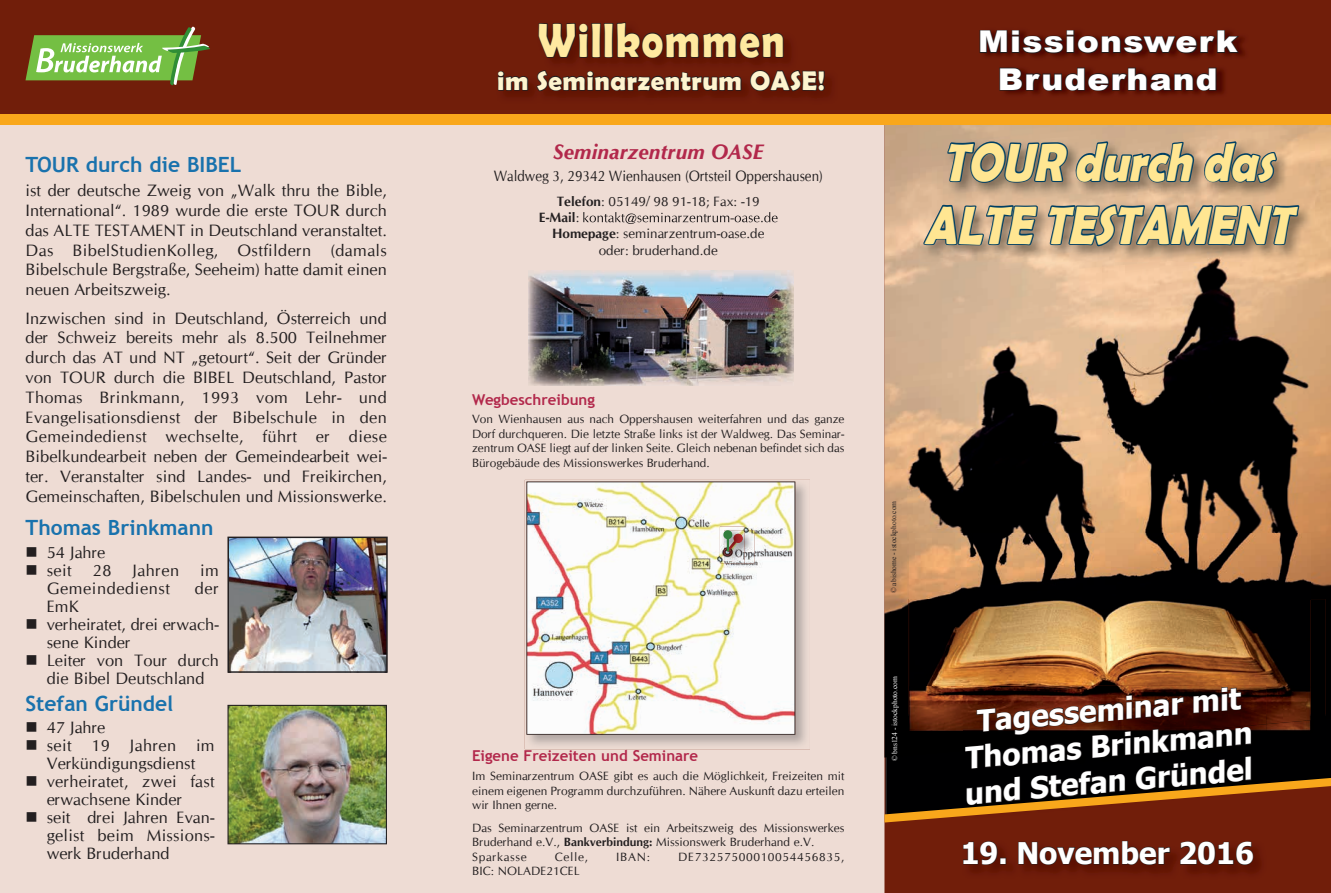
<style>
.page{position:relative;width:1331px;height:893px;background:#fff}
.page>*{position:absolute;margin:0;border:0;box-sizing:border-box;transform-origin:0 0}
.t1{font:italic 700 54px/63px "Berlin Sans FB Demi";color:#ffe692;text-align:center;scale:.85 1}
.t2{font:700 48.3px "Berlin Sans FB Demi";letter-spacing:.04em;color:#ffe9a0;scale:.84 1}
.t3{font:900 30px/37.5px "Arial";letter-spacing:.04em;color:#fff;text-align:center;scale:1.09 1}
.t4{font:700 29.7px/35.7px "Tahoma";color:#fff;text-align:center}
.t5{font:700 27px "Berlin Sans FB Demi";letter-spacing:.02em;color:#fef4cf}
.t6{font:700 21px "Trebuchet MS";color:#1972ad}
.t7{font:italic 700 21px "Cg Omega";color:#b2284b}
.t8{font:16.5px/19.8px "Cg Omega";color:#231f20;text-align:justify}
.t9{font:16.5px "Cg Omega";letter-spacing:.03em;color:#231f20}
.t10{font:15px "Cg Omega";color:#231f20;scale:.9 1}
.t11{font:700 15px "Trebuchet MS";color:#b2284b}
.t12{font:13.5px/16.2px "Cg Omega";color:#231f20}
.t13{font:12px/14.4px "Cg Omega";color:#231f20;text-align:justify}
.t14{font:12px "Cg Omega";letter-spacing:.055em;color:#231f20}
.t15{font:7.5px "Times New Roman";color:#231f20}
.t16{font:7.5px "Times New Roman";color:#fff}
.s1{font-weight:700}
</style>
<div class="page">
<div style="left:0;top:0;width:1331px;height:114px;background:#711e0a"></div>
<div style="left:884px;top:822px;width:447px;height:71px;background:#711e0a"></div>
<div style="left:0;top:125px;width:884px;height:768px;background:#eedcd4"></div>
<img style="left:525px;top:480px;width:285px;height:269px">
<svg style="left:526px;top:482px;width:269px;height:253px"></svg>
<img style="left:744px;top:530px;width:10px;height:33px">
<img style="left:720px;top:527px;width:24px;height:36px">
<img style="left:724px;top:530px;width:20px;height:33px">
<svg style="left:723px;top:530px;width:20px;height:22px"></svg>
<img style="left:528px;top:270px;width:266px;height:116px">
<img style="left:496px;top:21px;width:343px;height:84px">
<svg style="left:497px;top:52px;width:32px;height:40px"></svg>
<svg style="left:536px;top:0;width:290px;height:114px;background:#631b0a"></svg>
<img style="left:961px;top:839px;width:307px;height:40px">
<svg style="left:963px;top:841px;width:43px;height:24px"></svg>
<svg style="left:1018px;top:841px;width:152px;height:24px;background:#58180b"></svg>
<svg style="left:1180px;top:841px;width:73px;height:24px;background:#57180b"></svg>
<svg style="left:583px;top:212px;width:195px;height:12px;background:#c6b7b1"></svg>
<img style="left:884px;top:125px;width:447px;height:562px">
<img style="left:921px;top:139px;width:393px;height:122px">
<svg style="left:922px;top:0;width:379px;height:269px;background:#895e4a"></svg>
<div style="left:0;top:114px;width:1331px;height:11px;background:#f9a71b"></div>
<svg style="left:26px;top:26px;width:185px;height:60px;background:#84944a"></svg>
<img style="left:908px;top:599px;width:417px;height:88px">
<img style="left:910px;top:533px;width:400px;height:154px">
<img style="left:910px;top:686px;width:356px;height:1px">
<svg style="left:884px;top:687px;width:447px;height:135px;background:#361708"></svg>
<img style="left:227px;top:537px;width:161px;height:136px">
<img style="left:227px;top:705px;width:160px;height:139px">
<p class="t6" style="left:26px;top:152px;width:217px">TOUR durch die BIBEL</p>
<p class="t8" style="left:26px;top:181px;width:363px">ist der deutsche Zweig von „Walk thru the Bible, International“. 1989 wurde die erste TOUR durch das ALTE TESTAMENT in Deutschland veranstaltet.<br>Das BibelStudienKolleg, Ostfildern (damals Bibelschule Bergstraße, Seeheim) hatte damit einen neuen Arbeitszweig.</p>
<p class="t8" style="left:26px;top:308px;width:363px">Inzwischen sind in Deutschland, Österreich und der Schweiz bereits mehr als 8.500 Teilnehmer durch das AT und NT „getourt“. Seit der Gründer von TOUR durch die BIBEL Deutschland, Pastor Thomas Brinkmann, 1993 vom Lehr- und Evangelisationsdienst der Bibelschule in den Gemeindedienst wechselte, führt er diese Bibelkundearbeit neben der Gemeindearbeit wei&shy;ter. Veranstalter sind Landes- und Freikirchen, Gemeinschaften, Bibelschulen und Missionswerke.</p>
<p class="t6" style="left:26px;top:515px;width:190px">Thomas Brinkmann</p>
<p class="t8" style="left:26px;top:542px;width:82px">■ 54 Jahre</p>
<p class="t8" style="left:25px;top:560px;width:48px">■ seit</p>
<p class="t8" style="left:93px;top:560px;width:20px">28</p>
<p class="t8" style="left:132px;top:560px;width:48px">Jahren</p>
<p class="t8" style="left:200px;top:560px;width:20px">im</p>
<p class="t9" style="left:47px;top:579px;width:125px">Gemeindedienst</p>
<p class="t8" style="left:195px;top:578px;width:25px">der</p>
<p class="t8" style="left:47px;top:596px;width:34px">EmK</p>
<p class="t8" style="left:47px;top:615px;width:174px;line-height:18px;text-indent:-21px">■ verheiratet, drei erwach&shy;sene Kinder</p>
<p class="t8" style="left:25px;top:651px;width:195px;line-height:18px;text-align:center">■ Leiter von Tour durch die Bibel Deutschland</p>
<p class="t6" style="left:26px;top:690px;width:149px">Stefan Gründel</p>
<p class="t8" style="left:26px;top:718px;width:82px">■ 47 Jahre</p>
<p class="t8" style="left:25px;top:737px;width:191px;line-height:18px;text-align:center">■ seit 19 Jahren im<br>Verkündigungsdienst</p>
<p class="t8" style="left:47px;top:773px;width:169px;line-height:18px;text-indent:-21px">■ verheiratet, zwei fast erwachsene Kinder</p>
<p class="t8" style="left:47px;top:809px;width:169px;line-height:18px;text-indent:-21px">■ seit drei Jahren Evan&shy;gelist beim Missions&shy;werk Bruderhand</p>
<h2 class="t2" style="left:538px;top:12px;width:295px">Willkommen</h2>
<h3 class="t5" style="left:497px;top:65px;width:329px">im Seminarzentrum OASE!</h3>
<p class="t7" style="left:553px;top:140px;width:211px">Seminarzentrum OASE</p>
<p class="t10" style="left:494px;top:168px;width:367px">Waldweg 3, 29342 Wienhausen (Ortsteil Oppershausen)</p>
<p class="t12" style="left:539px;top:193px;width:222px;text-indent:18px"><span class="s1">Telefon</span>: 05149/ 98 91-18; Fax: -19<br><span class="s1">E-Mail</span>:</p>
<p class="t12" style="left:552px;top:226px;width:214px;text-align:center"><span class="s1">Homepage</span>: seminarzentrum-oase.de oder: bruderhand.de</p>
<h3 class="t3" style="left:978px;top:22px;width:240px">Missionswerk<br>Bruderhand</h3>
<h1 class="t1" style="left:924px;top:130px;width:447px">TOUR durch das<br>ALTE TESTAMENT</h1>
<p class="t11" style="left:472px;top:390px;width:125px">Wegbeschreibung</p>
<p class="t13" style="left:472px;top:412px;width:374px">Von Wienhausen aus nach Oppershausen weiterfahren und das ganze Dorf durchqueren. Die letzte Straße links ist der Waldweg. Das Seminar&shy;zentrum OASE liegt auf der linken Seite. Gleich nebenan befindet sich das Bürogebäude des Missionswerkes Bruderhand.</p>
<p class="t11" style="left:472px;top:747px;width:228px">Eigene Freizeiten und Seminare</p>
<p class="t13" style="left:472px;top:769px;width:374px">Im Seminarzentrum OASE gibt es auch die Möglichkeit, Freizeiten mit einem eigenen Programm durchzuführen. Nähere Auskunft dazu erteilen wir Ihnen gerne.</p>
<p class="t13" style="left:472px;top:821px;width:374px;text-align:left">Das Seminarzentrum OASE ist ein Arbeitszweig des Missionswerkes<br>Bruderhand e.V., <span class="s1">Bankverbindung:</span> Missionswerk Bruderhand e.V.<br>Sparkasse</p>
<p class="t13" style="left:555px;top:849px;width:35px">Celle,</p>
<p class="t13" style="left:616px;top:849px;width:35px">IBAN:</p>
<p class="t14" style="left:678px;top:850px;width:168px">DE73257500010054456835,</p>
<p class="t13" style="left:472px;top:864px;width:109px">BIC: NOLADE21CEL</p>
<p class="t15" style="left:888px;top:593px;width:94px;rotate:-90deg">© abishome - istockphoto.com</p>
<p class="t16" style="left:889px;top:761px;width:87px;rotate:-90deg">© bns124 - istockphoto.com</p>
<h3 class="t4" style="left:957px;top:706px;width:293px;rotate:-5deg">Tagesseminar mit<br>Thomas Brinkmann und Stefan Gründel</h3>
<h3 class="t4" style="left:961px;top:836px;width:295px">19. November 2016</h3>
</div>
